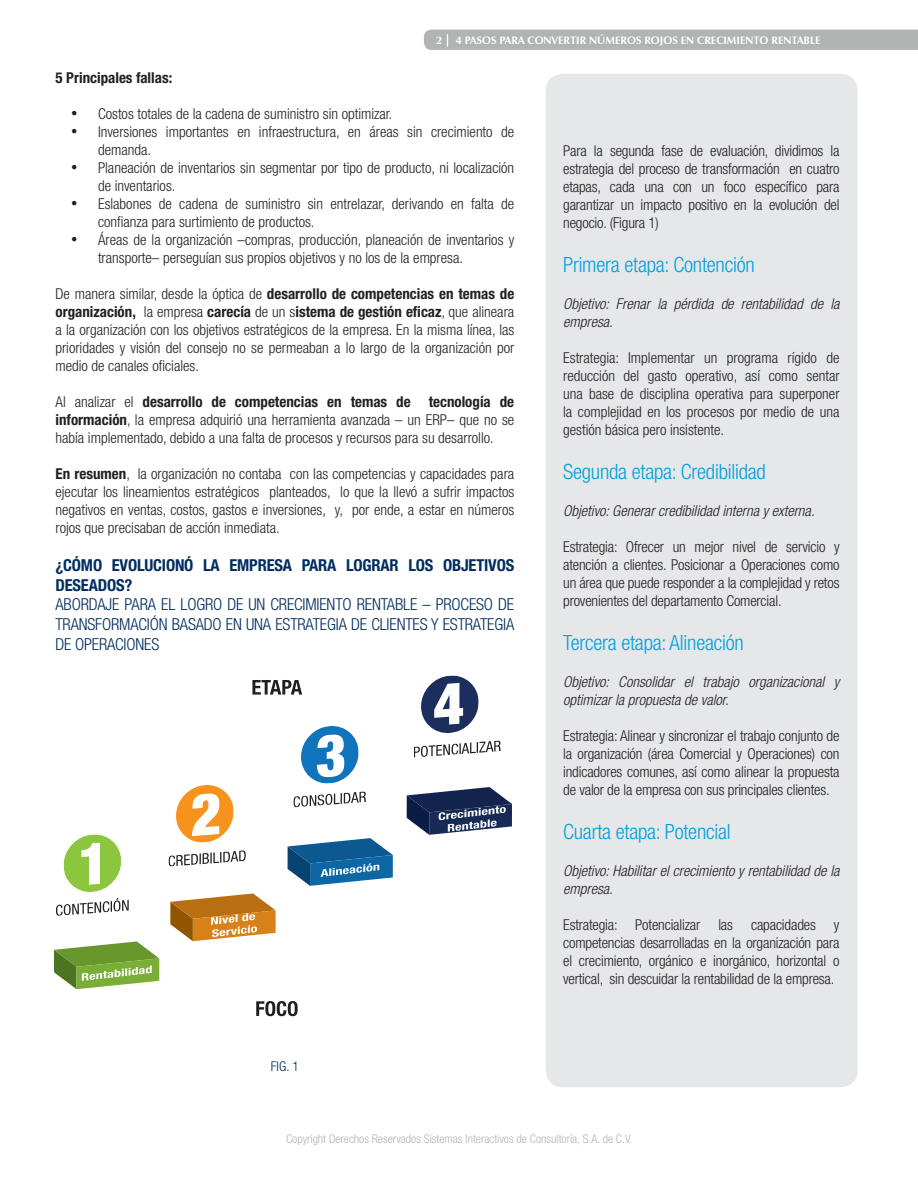
<style>
.page{position:relative;width:918px;height:1188px;background:#fff}
.page>*{position:absolute;margin:0;border:0;box-sizing:border-box;transform-origin:0 0}
.t1{font:300 condensed 21px "Helvetica Neue LT Std";letter-spacing:-.01em;color:#00a1de}
.t2{font:300 condensed 16.5px/19.8px "Helvetica Neue LT Std";letter-spacing:-.01em;color:#002c5f;text-align:justify}
.t3{font:700 condensed 16.5px/19.8px "Helvetica Neue LT Std";letter-spacing:-.01em;color:#002c5f}
.t4{font:300 condensed 15px/18px "Helvetica Neue LT Std";color:#231f20;text-align:justify}
.t5{font:italic 300 condensed 15px/18px "Helvetica Neue LT Std";color:#231f20}
.t6{font:700 condensed 15px "Helvetica Neue LT Std";color:#231f20}
.Bullets{font:300 condensed 13.5px "Helvetica Neue LT Std";color:#002c5f}
.t7{font:300 condensed 12px "Helvetica Neue LT Std";color:#b2b4b3}
.t8{font:700 10.8px "Zapf Humanist 601 BT";color:#fff}
.s1{font-family:"Times New Roman";font-weight:400;font-stretch:normal;font-size:18px}
.s2{font-weight:700}
</style>
<div class="page">
<div style="left:424px;top:30px;width:494px;height:20px;background:#b2b4b3"></div>
<div style="left:545px;top:73px;width:313px;height:1015px;background:#e6e7e9;border-radius:18px"></div>
<div style="left:544px;top:72px;width:315px;height:1017px;border:2px solid #fff;border-radius:18px"></div>
<svg style="left:56px;top:834px;width:73px;height:82px"></svg>
<svg style="left:176px;top:785px;width:58px;height:58px"></svg>
<svg style="left:168px;top:850px;width:78px;height:17px"></svg>
<svg style="left:301px;top:726px;width:58px;height:58px"></svg>
<svg style="left:293px;top:791px;width:73px;height:17px"></svg>
<svg style="left:421px;top:675px;width:58px;height:58px"></svg>
<svg style="left:414px;top:740px;width:87px;height:17px"></svg>
<svg style="left:54px;top:941px;width:105px;height:48px"></svg>
<svg style="left:288px;top:838px;width:105px;height:48px"></svg>
<svg style="left:407px;top:787px;width:105px;height:48px"></svg>
<svg style="left:170px;top:893px;width:106px;height:48px"></svg>
<svg style="left:252px;top:680px;width:50px;height:15px"></svg>
<svg style="left:256px;top:1001px;width:42px;height:15px"></svg>
<p class="t8" style="left:436px;top:34px;width:7px">2</p>
<p class="t8" style="left:456px;top:33px;width:366px">4 PASOS PARA CONVERTIR NÚMEROS ROJOS EN CRECIMIENTO RENTABLE</p>
<p class="t6" style="left:56px;top:69px;width:118px">5 Principales fallas:</p>
<p class="t4" style="left:71px;top:105px;width:323px"><span class="s1">•</span> Costos totales de la cadena de suministro sin optimizar.</p>
<p class="t4" style="left:98px;top:123px;width:418px;text-indent:-27px"><span class="s1">•</span> Inversiones importantes en infraestructura, en áreas sin crecimiento de demanda.</p>
<p class="t4" style="left:98px;top:159px;width:418px;text-indent:-27px"><span class="s1">•</span> Planeación de inventarios sin segmentar por tipo de producto, ni localización de inventarios.</p>
<p class="t4" style="left:98px;top:195px;width:418px;text-indent:-27px"><span class="s1">•</span> Eslabones de cadena de suministro sin entrelazar, derivando en falta de confianza para surtimiento de productos.</p>
<p class="t4" style="left:98px;top:231px;width:418px;text-indent:-27px"><span class="s1">•</span> Áreas de la organización –compras, producción, planeación de inventarios y transporte– perseguían sus propios objetivos y no los de la empresa.</p>
<p class="t4" style="left:56px;top:285px;width:460px">De manera similar, desde la óptica de <span class="s2">desarrollo de competencias en temas de organización,</span> la empresa <span class="s2">carecía</span> de un s<span class="s2">istema de gestión eficaz</span>, que alineara a la organización con los objetivos estratégicos de la empresa. En la misma línea, las prioridades y visión del consejo no se permeaban a lo largo de la organización por medio de canales oficiales.</p>
<p class="t4" style="left:56px;top:393px;width:460px">Al analizar el <span class="s2">desarrollo de competencias en temas de tecnología de información</span>, la empresa adquirió una herramienta avanzada – un ERP– que no se había implementado, debido a una falta de procesos y recursos para su desarrollo.</p>
<p class="t4" style="left:56px;top:465px;width:460px"><span class="s2">En resumen</span>, la organización no contaba con las competencias y capacidades para ejecutar los lineamientos estratégicos planteados, lo que la llevó a sufrir impactos negativos en ventas, costos, gastos e inversiones, y, por ende, a estar en números rojos que precisaban de acción inmediata.</p>
<p class="t3" style="left:56px;top:555px;width:460px">¿CÓMO EVOLUCIONÓ LA EMPRESA PARA LOGRAR LOS OBJETIVOS<br>DESEADOS?</p>
<p class="t2" style="left:56px;top:595px;width:460px">ABORDAJE PARA EL LOGRO DE UN CRECIMIENTO RENTABLE – PROCESO DE TRANSFORMACIÓN BASADO EN UNA ESTRATEGIA DE CLIENTES Y ESTRATEGIA DE OPERACIONES</p>
<p class="Bullets" style="left:271px;top:1058px;width:29px">FIG. 1</p>
<p class="t4" style="left:563px;top:142px;width:278px">Para la segunda fase de evaluación, dividimos la estrategia del proceso de transformación en cuatro etapas, cada una con un foco específico para garantizar un impacto positivo en la evolución del negocio. (Figura 1)</p>
<p class="t1" style="left:563px;top:252px;width:193px">Primera etapa: Contención</p>
<p class="t5" style="left:563px;top:295px;width:278px">Objetivo: Frenar la pérdida de rentabilidad de la empresa.</p>
<p class="t4" style="left:563px;top:349px;width:278px">Estrategia: Implementar un programa rígido de reducción del gasto operativo, así como sentar una base de disciplina operativa para superponer la complejidad en los procesos por medio de una gestión básica pero insistente.</p>
<p class="t1" style="left:563px;top:459px;width:204px">Segunda etapa: Credibilidad</p>
<p class="t5" style="left:563px;top:502px;width:253px">Objetivo: Generar credibilidad interna y externa.</p>
<p class="t4" style="left:563px;top:538px;width:278px">Estrategia: Ofrecer un mejor nivel de servicio y atención a clientes. Posicionar a Operaciones como un área que puede responder a la complejidad y retos provenientes del departamento Comercial.</p>
<p class="t1" style="left:563px;top:630px;width:182px">Tercera etapa: Alineación</p>
<p class="t5" style="left:563px;top:673px;width:278px">Objetivo: Consolidar el trabajo organizacional y optimizar la propuesta de valor.</p>
<p class="t4" style="left:563px;top:727px;width:278px">Estrategia: Alinear y sincronizar el trabajo conjunto de la organización (área Comercial y Operaciones) con indicadores comunes, así como alinear la propuesta de valor de la empresa con sus principales clientes.</p>
<p class="t1" style="left:563px;top:819px;width:169px">Cuarta etapa: Potencial</p>
<p class="t5" style="left:563px;top:862px;width:278px">Objetivo: Habilitar el crecimiento y rentabilidad de la empresa.</p>
<p class="t4" style="left:563px;top:916px;width:278px">Estrategia: Potencializar las capacidades y competencias desarrolladas en la organización para el crecimiento, orgánico e inorgánico, horizontal o vertical, sin descuidar la rentabilidad de la empresa.</p>
<p class="t7" style="left:286px;top:1132px;width:348px">Copyright Derechos Reservados Sistemas Interactivos de Consultoría, S.A. de C.V.</p>
</div>
